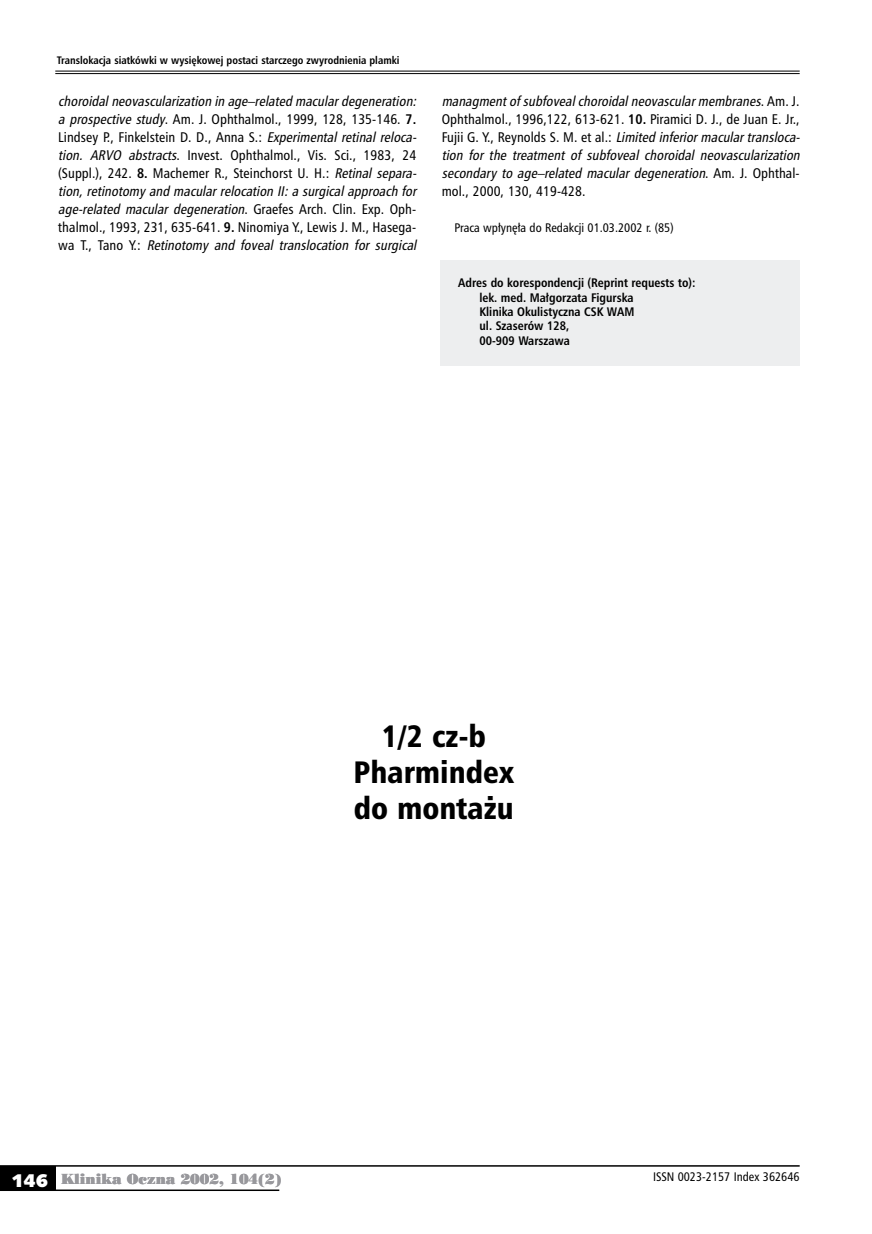
<style>
.page{position:relative;width:872px;height:1234px;background:#fff}
.page>*{position:absolute;margin:0;border:0;box-sizing:border-box;transform-origin:0 0}
.t1{font:30px/36px "Humnst 777 Blk Cn PL";color:#000;text-align:center}
.t2{font:italic 13.5px/18px "Humnst 777 Cn PL";color:#000}
.t3{font:13.5px "Poster Bodoni PL";color:#98989c}
.t4{font:700 12px/14.4px "Humnst 777 Cn PL";color:#000}
.t5{font:12px "Humnst 777 Cn PL";color:#000}
.t6{font:700 10.5px "Humnst 777 Cn PL";color:#000}
.s1{font-style:normal}
.s2{font-weight:700;font-style:normal}
.s3{font-family:"Humanst 531 U Blk PL";font-size:18px;color:#fff}
</style>
<div class="page">
<hr style="left:55px;top:71px;width:744px;height:1px;background:#000">
<hr style="left:55px;top:73px;width:744px;height:1px;background:#000">
<div style="left:0;top:1165px;width:55px;height:24px;background:#000"></div>
<hr style="left:0;top:1164px;width:799px;height:2px;background:#000">
<hr style="left:0;top:1189px;width:279px;height:1px;background:#000">
<div style="left:440px;top:259px;width:359px;height:107px;background:#edeeef"></div>
<p class="t6" style="left:57px;top:53px;width:344px">Translokacja siatkówki w wysiękowej postaci starczego zwyrodnienia plamki</p>
<p class="t2" style="left:58px;top:92px;width:363px">choroidalneovascularization in age–related maculardegeneration: aprospective study<span class="s1">. Am. J. Ophthalmol., 1999, 128, 135-146.</span> <span class="s2">7.<br></span><span class="s1">Lindsey P., Finkelstein D. D., Anna S.:</span> Experimental retinal reloca&shy;tion. ARVO abstracts<span class="s1">. Invest. Ophthalmol., Vis. Sci., 1983, 24 (Suppl.), 242.</span> <span class="s2">8.</span> <span class="s1">Machemer R., Steinchorst U. H.:</span> Retinal separa&shy;tion,retinotomy and macularrelocation II:a surgicalapproach for age-related macular degeneration<span class="s1">. G ra efe s A rc h . C l i n . E x p . O p h - thalmol., 1993, 231, 635-641.</span> <span class="s2">9.</span> <span class="s1">Ninomiya Y., Lewis J. M., Hasega&shy;w a T. , Ta n o Y. :</span> Retinotomy and foveal translocation for surgical</p>
<p class="t2" style="left:442px;top:92px;width:363px">managmentofsubfovealchoroidalneovascularmembranes<span class="s1">. A m . J .<br>Ophthalmol., 1996,122, 613-621.</span> <span class="s2">10.</span> <span class="s1">Piramici D. J., de Juan E. Jr., F u j i i G . Y. , R e y n o l d s S . M . et a l . :</span> Limited inferiormaculartransloca&shy;tion for the treatment of subfoveal choroidal neovascularization secondary to age–related macular degeneration<span class="s1">. A m . J . O p h t h a l - mol., 2000, 130, 419-428.</span></p>
<p class="t5" style="left:454px;top:220px;width:220px">Praca wpłynęła do Redakcji 01.03.2002 r. (85)</p>
<p class="t4" style="left:479px;top:275px;width:217px;text-indent:-21px">Adres do korespondencji (Reprint requests to): lek. med. Małgorzata Figurska<br>Klinika Okulistyczna CSK WAM<br>ul. Szaserów 128,<br>00-909 Warszawa</p>
<h1 class="t1" style="left:353px;top:716px;width:162px">1/2 cz-b<br>Pharmindex do montażu</h1>
<p class="t3" style="left:11px;top:1169px;width:272px"><span class="s3">146</span> Klinika Oczna 2002, 104(2)</p>
<p class="t5" style="left:653px;top:1168px;width:148px">ISSN 0023-2157 Index 362646</p>
</div>
